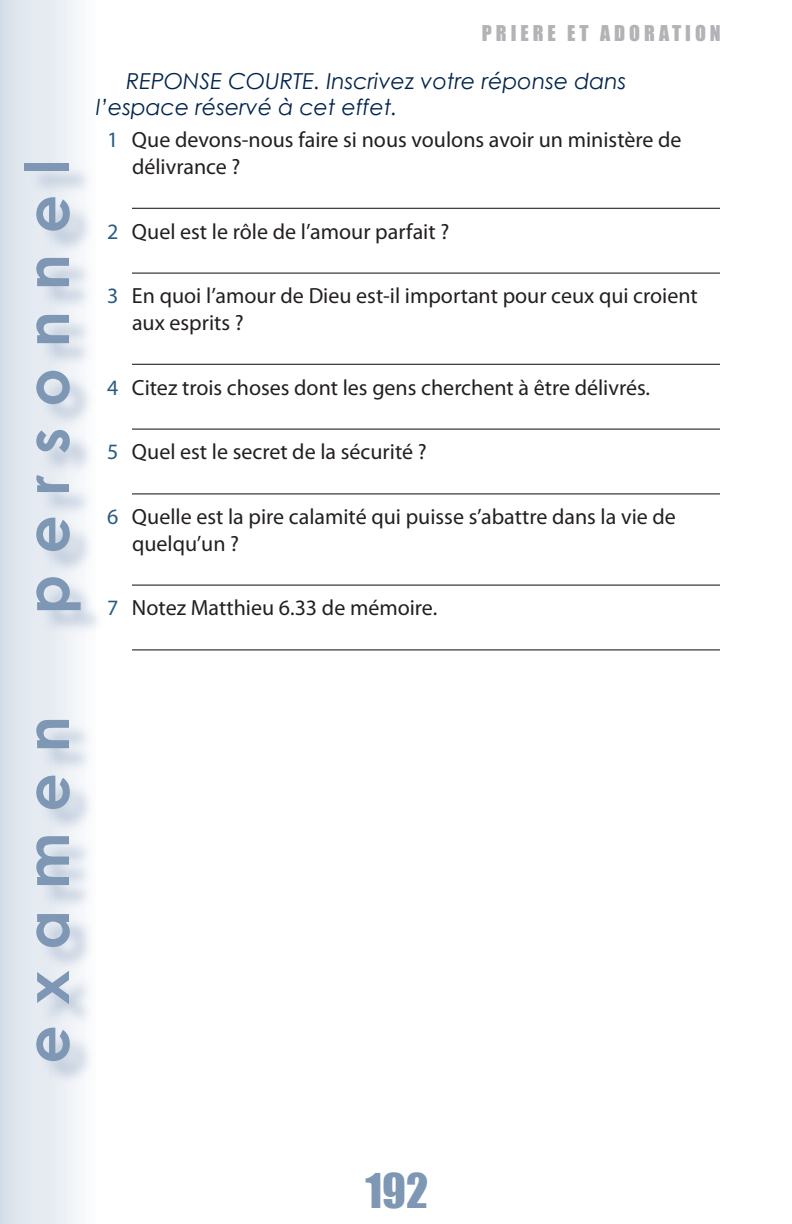
<style>
.page{position:relative;width:792px;height:1224px;background:#fff}
.page>*{position:absolute;margin:0;border:0;box-sizing:border-box;transform-origin:0 0}
.t1{font:700 60px "Century Gothic";letter-spacing:.35em;color:#7e97b4}
.t2{font:44px "Impact";color:#7e97b4}
.s1-Pers_Ex_Ans__all{font:22px/26.4px "Myriad Pro";color:#231f20}
.Pers_Ex2_-_Ques_type{font:italic 22px/26.4px "Century Gothic";color:#00254c}
.t3{font:20px "Impact";letter-spacing:.2em;color:#b2b3b7}
.s1{color:#2a5b81}
</style>
<div class="page">
<div style="left:0;top:0;width:96px;height:1224px;background:linear-gradient(to right,#d7dfea,#fafbfd)"></div>
<hr style="left:132px;top:208px;width:588px;height:1px;background:#231f20">
<hr style="left:132px;top:273px;width:588px;height:1px;background:#231f20">
<hr style="left:132px;top:364px;width:588px;height:1px;background:#231f20">
<hr style="left:132px;top:429px;width:588px;height:1px;background:#231f20">
<hr style="left:132px;top:493px;width:588px;height:1px;background:#231f20">
<hr style="left:132px;top:585px;width:588px;height:1px;background:#231f20">
<hr style="left:132px;top:649px;width:588px;height:1px;background:#231f20">
<div style="left:27px;top:166px;width:78px;height:919px;background:#acbcd1;opacity:.75"></div>
<h1 class="t1" style="left:2px;top:614px;width:456px;rotate:-90deg">personnel</h1>
<p class="t3" style="left:482px;top:17px;width:240px">PRIERE ET ADORATION</p>
<p class="Pers_Ex2_-_Ques_type" style="left:96px;top:67px;width:532px;text-indent:30px">REPONSE COURTE. Inscrivez votre réponse dans l’espace réservé à cet effet.</p>
<p class="s1-Pers_Ex_Ans__all" style="left:132px;top:126px;width:551px;text-indent:-25px"><span class="s1">1</span> Que devons-nous faire si nous voulons avoir un ministère de délivrance ?</p>
<p class="s1-Pers_Ex_Ans__all" style="left:107px;top:218px;width:344px"><span class="s1">2</span> Quel est le rôle de l’amour parfait ?</p>
<p class="s1-Pers_Ex_Ans__all" style="left:132px;top:282px;width:567px;text-indent:-25px"><span class="s1">3</span> En quoi l’amour de Dieu est-il important pour ceux qui croient aux esprits ?</p>
<p class="s1-Pers_Ex_Ans__all" style="left:107px;top:374px;width:545px"><span class="s1">4</span> Citez trois choses dont les gens cherchent à être délivrés.</p>
<p class="s1-Pers_Ex_Ans__all" style="left:107px;top:438px;width:321px"><span class="s1">5</span> Quel est le secret de la sécurité ?</p>
<p class="s1-Pers_Ex_Ans__all" style="left:132px;top:503px;width:545px;text-indent:-25px"><span class="s1">6</span> Quelle est la pire calamité qui puisse s’abattre dans la vie de quelqu’un ?</p>
<p class="s1-Pers_Ex_Ans__all" style="left:107px;top:594px;width:332px"><span class="s1">7</span> Notez Matthieu 6.33 de mémoire.</p>
<h1 class="t1" style="left:2px;top:1064px;width:349px;rotate:-90deg">examen</h1>
<h2 class="t2" style="left:365px;top:1157px;width:65px">193</h2>
<h2 class="t2" style="left:406px;top:1157px;width:24px">2</h2>
</div>
